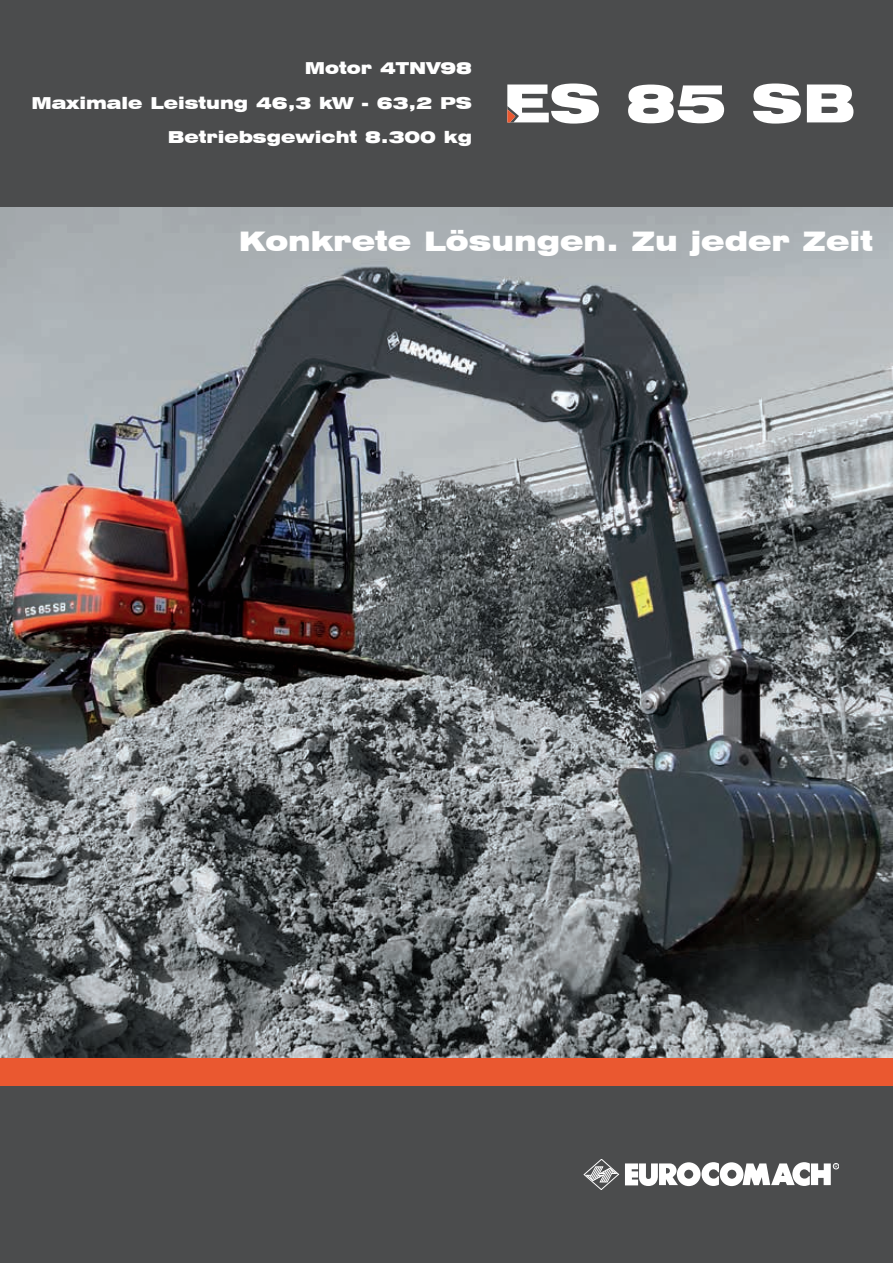
<style>
.page{position:relative;width:893px;height:1263px;background:#fff}
.page>*{position:absolute;margin:0;border:0;box-sizing:border-box;transform-origin:0 0}
.t1{font:900 expanded 52.5px "Swiss 721 BT";color:#fff}
.t2{font:900 expanded 27px "Swiss 721 BT";color:#fff}
.t3{font:900 expanded 16.5px/34.5px "Swiss 721 BT";color:#fff;text-align:right}
</style>
<div class="page">
<div style="left:0;top:0;width:893px;height:207px;background:#4b4c4d"></div>
<div style="left:0;top:1086px;width:893px;height:177px;background:#4b4c4d"></div>
<div style="left:0;top:1057px;width:893px;height:29px;background:#ea5830"></div>
<img style="left:0;top:207px;width:893px;height:850px">
<svg style="left:584px;top:1159px;width:35px;height:31px"></svg>
<svg style="left:625px;top:1162px;width:214px;height:24px"></svg>
<svg style="left:507px;top:109px;width:9px;height:13px"></svg>
<p class="t3" style="left:32px;top:51px;width:442px">Motor 4TNV98<br>Maximale Leistung 46,3 kW - 63,2 PS<br>Betriebsgewicht 8.300 kg</p>
<h1 class="t1" style="left:503px;top:72px;width:354px">ES 85 SB</h1>
<h2 class="t2" style="left:239px;top:225px;width:635px">Konkrete Lösungen. Zu jeder Zeit</h2>
</div>
